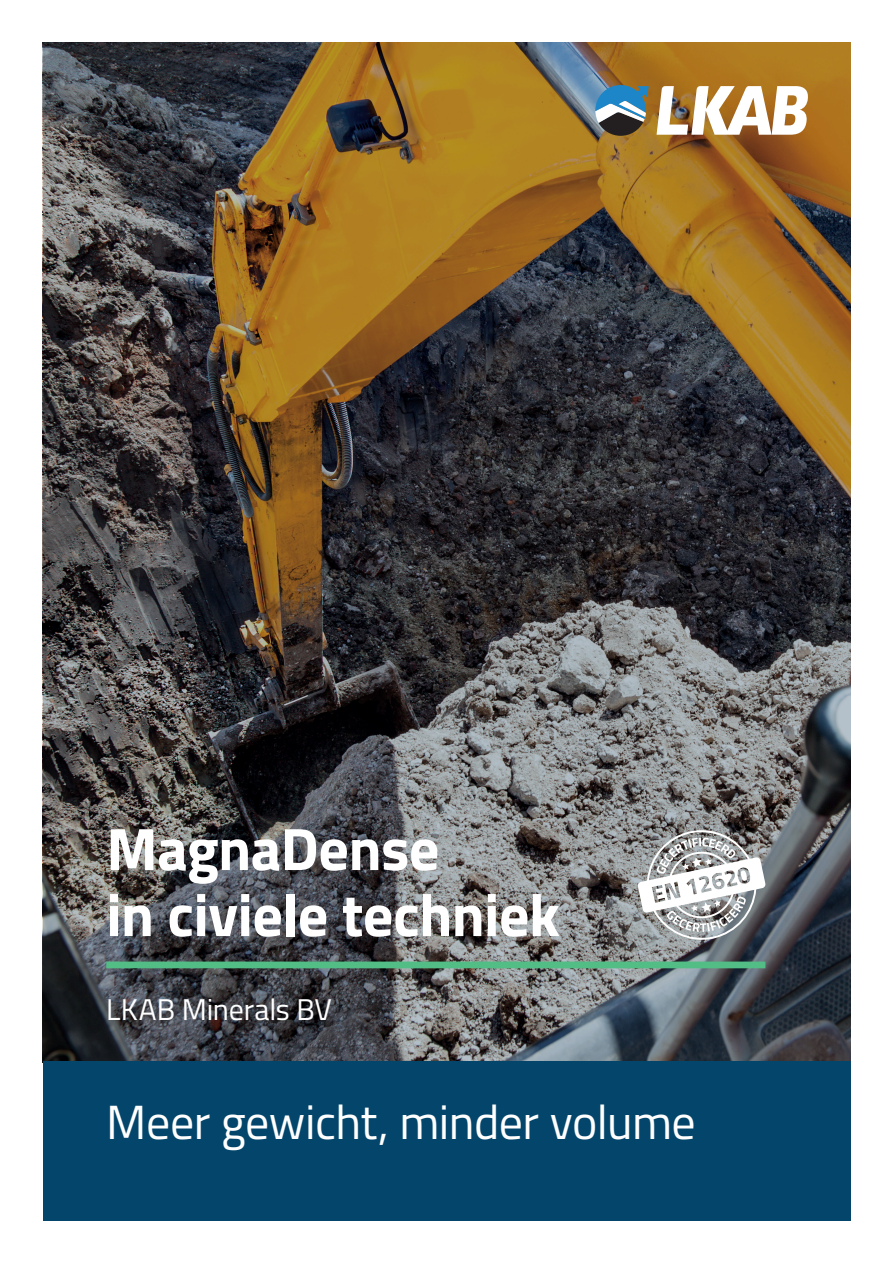
<style>
.page{position:relative;width:893px;height:1263px;background:#fff}
.page>*{position:absolute;margin:0;border:0;box-sizing:border-box;transform-origin:0 0}
.t1{font:700 60px/66px "Titillium Web";letter-spacing:-.01em;color:#fff}
.t2{font:48px "Titillium Web";letter-spacing:-.01em;color:#fff}
.t3{font:30px "Titillium Web";letter-spacing:-.005em;color:#fff}
</style>
<div class="page">
<img style="left:43px;top:43px;width:807px;height:1018px">
<div style="left:43px;top:1061px;width:807px;height:159px;background:#04466b"></div>
<svg style="left:657px;top:86px;width:152px;height:49px"></svg>
<svg style="left:595px;top:85px;width:54px;height:51px"></svg>
<div style="left:106px;top:961px;width:659px;height:7px;background:#53bd86"></div>
<svg style="left:638px;top:830px;width:127px;height:110px"></svg>
<p class="t1" style="left:106px;top:813px;width:455px">MagnaDense<br>in civiele techniek</p>
<p class="t3" style="left:106px;top:988px;width:227px">LKAB Minerals BV</p>
<p class="t2" style="left:106px;top:1087px;width:591px">Meer gewicht, minder volume</p>
</div>
